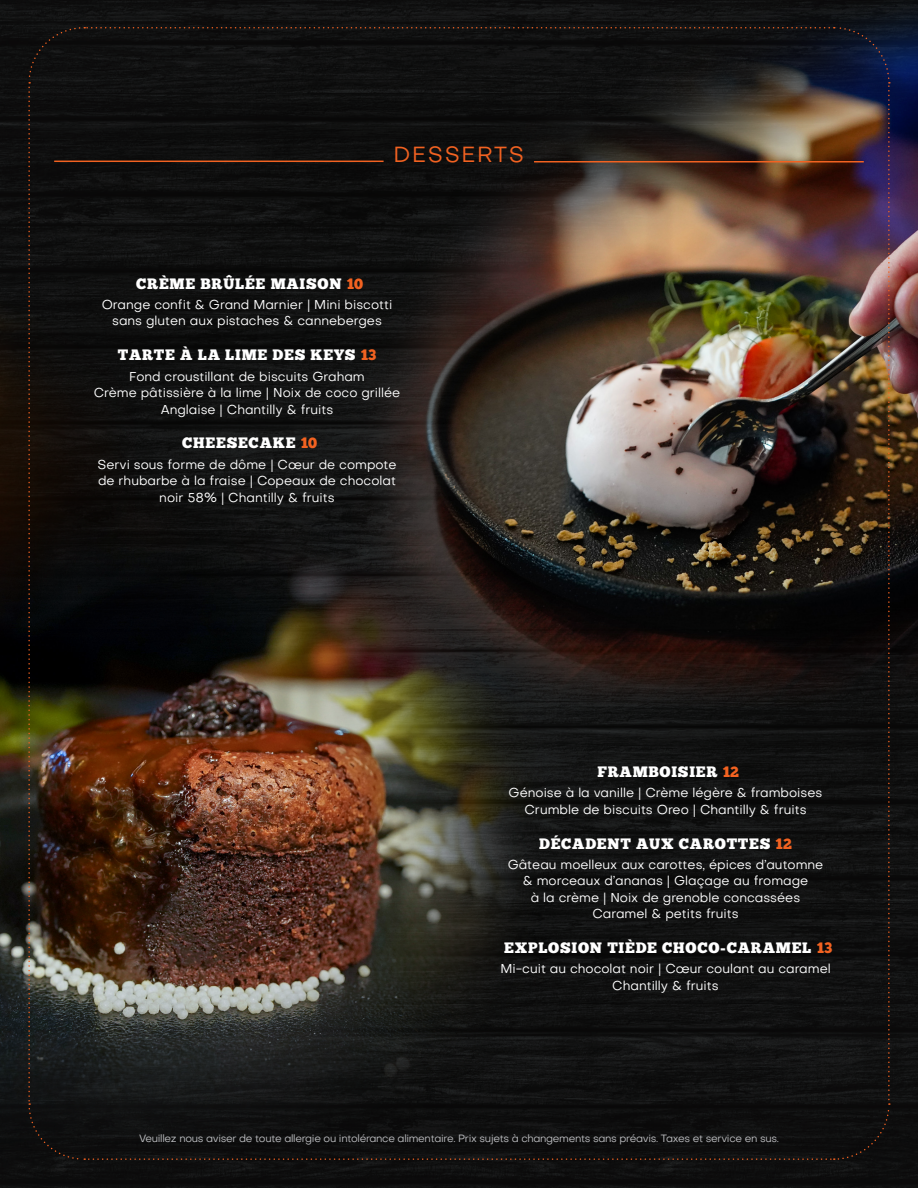
<style>
.page{position:relative;width:918px;height:1188px;background:#0e0e0f}
.page>*{position:absolute;margin:0;border:0;box-sizing:border-box;transform-origin:0 0}
.section{font:21.75px "Objective";letter-spacing:.075em;color:#f26221}
.titre{font:15px "Chunk Five Ex";letter-spacing:.05em;color:#fff}
.texte_courant{font:12.75px/16.5px "Objective";color:#fff;text-align:center}
.Texte_mini{font:10.5px "Objective";letter-spacing:-.03em;color:#bcbdc0}
.s1{color:#f26221}
</style>
<div class="page">
<img style="left:222px;top:0;width:696px;height:706px">
<img style="left:0;top:835px;width:28px;height:308px">
<img style="left:0;top:214px;width:28px;height:621px">
<img style="left:28px;top:26px;width:862px;height:1135px">
<p class="section" style="left:394px;top:140px;width:132px">DESSERTS</p>
<p class="titre" style="left:136px;top:272px;width:229px">CRÈME BRÛLÉE MAISON <span class="s1">10</span></p>
<p class="texte_courant" style="left:102px;top:296px;width:292px">Orange confit &amp; Grand Marnier | Mini biscotti sans gluten aux pistaches &amp; canneberges</p>
<p class="titre" style="left:118px;top:344px;width:260px">TARTE À LA LIME DES KEYS <span class="s1">13</span></p>
<p class="texte_courant" style="left:94px;top:368px;width:308px">Fond croustillant de biscuits Graham<br>Crème pâtissière à la lime | Noix de coco grillée<br>Anglaise | Chantilly &amp; fruits</p>
<p class="titre" style="left:182px;top:432px;width:136px">CHEESECAKE <span class="s1">10</span></p>
<p class="texte_courant" style="left:97px;top:456px;width:301px">Servi sous forme de dôme | Cœur de compote de rhubarbe à la fraise | Copeaux de chocolat noir 58% | Chantilly &amp; fruits</p>
<p class="titre" style="left:598px;top:760px;width:143px">FRAMBOISIER <span class="s1">12</span></p>
<p class="texte_courant" style="left:509px;top:784px;width:315px">Génoise à la vanille | Crème légère &amp; framboises<br>Crumble de biscuits Oreo | Chantilly &amp; fruits</p>
<p class="titre" style="left:539px;top:832px;width:254px">DÉCADENT AUX CAROTTES <span class="s1">12</span></p>
<p class="texte_courant" style="left:508px;top:856px;width:317px">Gâteau moelleux aux carottes, épices d’automne &amp; morceaux d’ananas | Glaçage au fromage<br>à la crème | Noix de grenoble concassées Caramel &amp; petits fruits</p>
<p class="titre" style="left:504px;top:937px;width:330px">EXPLOSION TIÈDE CHOCO-CARAMEL <span class="s1">13</span></p>
<p class="texte_courant" style="left:500px;top:961px;width:332px">Mi-cuit au chocolat noir | Cœur coulant au caramel<br>Chantilly &amp; fruits</p>
<p class="Texte_mini" style="left:139px;top:1131px;width:641px">Veuillez nous aviser de toute allergie ou intolérance alimentaire. Prix sujets à changements sans préavis. Taxes et service en sus.</p>
</div>
